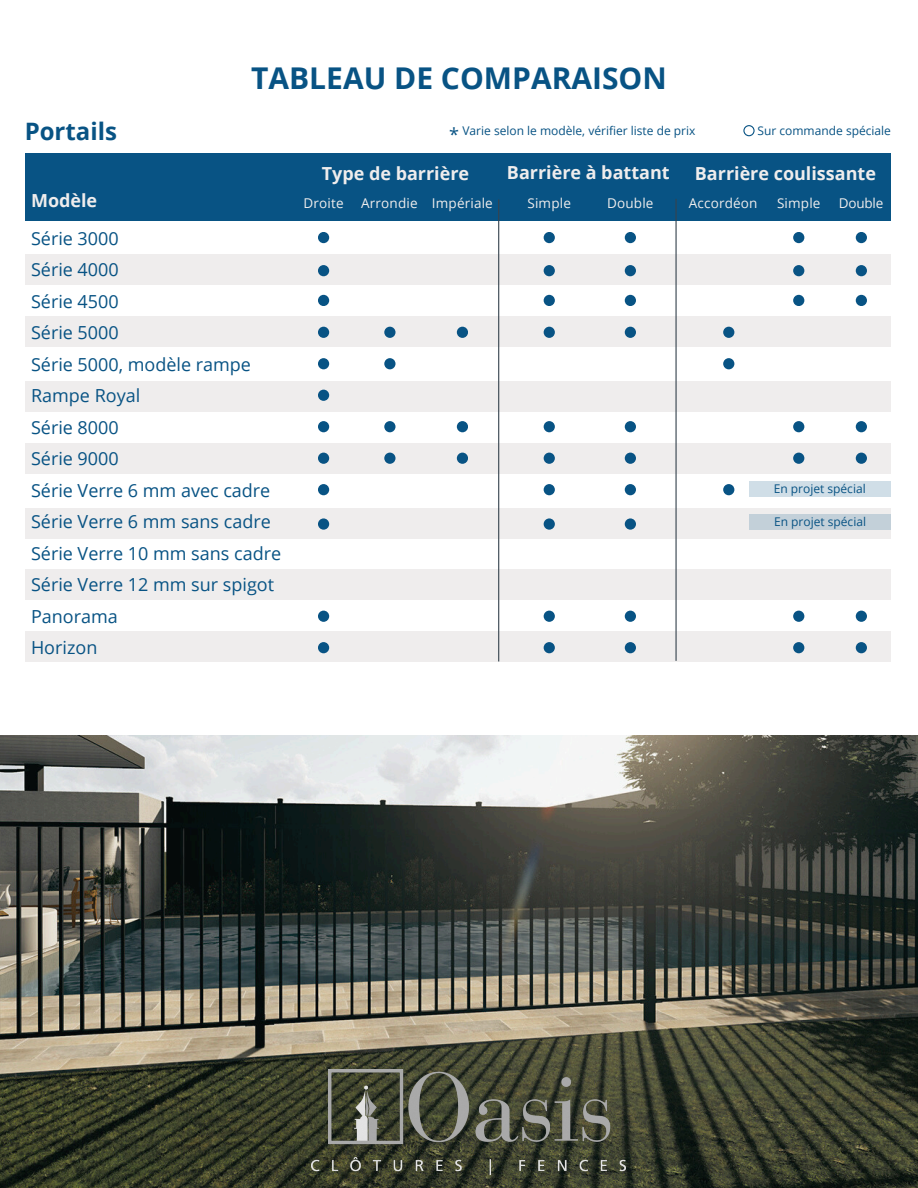
<style>
.page{position:relative;width:918px;height:1188px;background:#fff}
.page>*{position:absolute;margin:0;border:0;box-sizing:border-box;transform-origin:0 0}
.t1{font:700 30px "Open Sans";color:#085384}
.t2{font:700 24px "Open Sans";color:#085384}
.t3{font:18px/31.5px "Open Sans";color:#085384}
.t4{font:700 18px "Open Sans";color:#efeded}
.t5{font:13.5px "Open Sans";letter-spacing:.01em;color:#efeded}
.t6{font:12px "Open Sans";color:#085384}
</style>
<div class="page">
<div style="left:25px;top:255px;width:866px;height:30px;background:#efeded"></div>
<div style="left:25px;top:316px;width:866px;height:30px;background:#efeded"></div>
<div style="left:25px;top:381px;width:866px;height:31px;background:#efeded"></div>
<div style="left:25px;top:443px;width:866px;height:30px;background:#efeded"></div>
<div style="left:25px;top:508px;width:866px;height:30px;background:#efeded"></div>
<div style="left:25px;top:570px;width:866px;height:30px;background:#efeded"></div>
<div style="left:25px;top:631px;width:866px;height:30px;background:#efeded"></div>
<div style="left:25px;top:153px;width:866px;height:67px;background:#085384"></div>
<div style="left:318px;top:265px;width:11px;height:11px;background:#085384;border-radius:50%"></div>
<div style="left:544px;top:265px;width:11px;height:11px;background:#085384;border-radius:50%"></div>
<div style="left:625px;top:265px;width:11px;height:11px;background:#085384;border-radius:50%"></div>
<div style="left:793px;top:265px;width:11px;height:11px;background:#085384;border-radius:50%"></div>
<div style="left:856px;top:265px;width:11px;height:11px;background:#085384;border-radius:50%"></div>
<div style="left:318px;top:295px;width:11px;height:11px;background:#085384;border-radius:50%"></div>
<div style="left:544px;top:295px;width:11px;height:11px;background:#085384;border-radius:50%"></div>
<div style="left:625px;top:295px;width:11px;height:11px;background:#085384;border-radius:50%"></div>
<div style="left:793px;top:295px;width:11px;height:11px;background:#085384;border-radius:50%"></div>
<div style="left:856px;top:295px;width:11px;height:11px;background:#085384;border-radius:50%"></div>
<div style="left:318px;top:327px;width:11px;height:11px;background:#085384;border-radius:50%"></div>
<div style="left:384px;top:327px;width:12px;height:11px;background:#085384;border-radius:50%"></div>
<div style="left:457px;top:327px;width:11px;height:11px;background:#085384;border-radius:50%"></div>
<div style="left:544px;top:327px;width:11px;height:11px;background:#085384;border-radius:50%"></div>
<div style="left:625px;top:327px;width:11px;height:11px;background:#085384;border-radius:50%"></div>
<div style="left:723px;top:327px;width:11px;height:11px;background:#085384;border-radius:50%"></div>
<div style="left:318px;top:358px;width:11px;height:11px;background:#085384;border-radius:50%"></div>
<div style="left:384px;top:358px;width:12px;height:11px;background:#085384;border-radius:50%"></div>
<div style="left:723px;top:358px;width:11px;height:11px;background:#085384;border-radius:50%"></div>
<div style="left:318px;top:390px;width:11px;height:11px;background:#085384;border-radius:50%"></div>
<div style="left:318px;top:453px;width:11px;height:11px;background:#085384;border-radius:50%"></div>
<div style="left:384px;top:453px;width:12px;height:11px;background:#085384;border-radius:50%"></div>
<div style="left:457px;top:453px;width:11px;height:11px;background:#085384;border-radius:50%"></div>
<div style="left:544px;top:453px;width:11px;height:11px;background:#085384;border-radius:50%"></div>
<div style="left:625px;top:453px;width:11px;height:11px;background:#085384;border-radius:50%"></div>
<div style="left:793px;top:453px;width:11px;height:11px;background:#085384;border-radius:50%"></div>
<div style="left:856px;top:453px;width:11px;height:11px;background:#085384;border-radius:50%"></div>
<div style="left:318px;top:421px;width:11px;height:11px;background:#085384;border-radius:50%"></div>
<div style="left:384px;top:421px;width:12px;height:11px;background:#085384;border-radius:50%"></div>
<div style="left:457px;top:421px;width:11px;height:11px;background:#085384;border-radius:50%"></div>
<div style="left:544px;top:421px;width:11px;height:11px;background:#085384;border-radius:50%"></div>
<div style="left:625px;top:421px;width:11px;height:11px;background:#085384;border-radius:50%"></div>
<div style="left:793px;top:421px;width:11px;height:11px;background:#085384;border-radius:50%"></div>
<div style="left:856px;top:421px;width:11px;height:11px;background:#085384;border-radius:50%"></div>
<div style="left:318px;top:484px;width:11px;height:11px;background:#085384;border-radius:50%"></div>
<div style="left:544px;top:484px;width:11px;height:11px;background:#085384;border-radius:50%"></div>
<div style="left:625px;top:484px;width:11px;height:11px;background:#085384;border-radius:50%"></div>
<div style="left:723px;top:484px;width:11px;height:11px;background:#085384;border-radius:50%"></div>
<div style="left:318px;top:518px;width:11px;height:12px;background:#085384;border-radius:50%"></div>
<div style="left:544px;top:518px;width:11px;height:12px;background:#085384;border-radius:50%"></div>
<div style="left:625px;top:518px;width:11px;height:12px;background:#085384;border-radius:50%"></div>
<div style="left:318px;top:611px;width:11px;height:11px;background:#085384;border-radius:50%"></div>
<div style="left:544px;top:611px;width:11px;height:11px;background:#085384;border-radius:50%"></div>
<div style="left:625px;top:611px;width:11px;height:11px;background:#085384;border-radius:50%"></div>
<div style="left:793px;top:611px;width:11px;height:11px;background:#085384;border-radius:50%"></div>
<div style="left:856px;top:611px;width:11px;height:11px;background:#085384;border-radius:50%"></div>
<div style="left:318px;top:642px;width:11px;height:11px;background:#085384;border-radius:50%"></div>
<div style="left:544px;top:642px;width:11px;height:11px;background:#085384;border-radius:50%"></div>
<div style="left:625px;top:642px;width:11px;height:11px;background:#085384;border-radius:50%"></div>
<div style="left:793px;top:642px;width:11px;height:11px;background:#085384;border-radius:50%"></div>
<div style="left:856px;top:642px;width:11px;height:11px;background:#085384;border-radius:50%"></div>
<div style="left:318px;top:232px;width:11px;height:11px;background:#085384;border-radius:50%"></div>
<div style="left:544px;top:232px;width:11px;height:11px;background:#085384;border-radius:50%"></div>
<div style="left:625px;top:232px;width:11px;height:11px;background:#085384;border-radius:50%"></div>
<div style="left:793px;top:232px;width:11px;height:11px;background:#085384;border-radius:50%"></div>
<div style="left:856px;top:232px;width:11px;height:11px;background:#085384;border-radius:50%"></div>
<svg style="left:743px;top:125px;width:12px;height:11px"></svg>
<div style="left:749px;top:482px;width:142px;height:15px;background:#d0dee7"></div>
<div style="left:749px;top:515px;width:142px;height:15px;background:#c3d0d9"></div>
<img style="left:0;top:736px;width:918px;height:452px">
<img style="left:311px;top:1069px;width:314px;height:106px">
<hr style="left:498px;top:199px;width:1px;height:462px;background:#36434e">
<hr style="left:675px;top:199px;width:2px;height:462px;background:#36434e">
<h3 class="t2" style="left:25px;top:114px;width:94px">Portails</h3>
<p class="t1" style="left:251px;top:57px;width:417px">TABLEAU DE COMPARAISON</p>
<h5 class="t3" style="left:449px;top:119px;width:11px">*</h5>
<h4 class="t6" style="left:462px;top:122px;width:234px">Varie selon le modèle, vérifier liste de prix</h4>
<p class="t4" style="left:507px;top:160px;width:164px">Barrière à battant</p>
<p class="t4" style="left:695px;top:161px;width:183px">Barrière coulissante</p>
<h5 class="t6" style="left:758px;top:122px;width:135px">Sur commande spéciale</h5>
<h3 class="t4" style="left:322px;top:161px;width:149px">Type de barrière</h3>
<h3 class="t4" style="left:31px;top:188px;width:68px">Modèle</h3>
<h3 class="t5" style="left:304px;top:194px;width:42px">Droite</h3>
<p class="t3" style="left:31px;top:222px;width:252px">Série 3000<br>Série 4000<br>Série 4500<br>Série 5000<br>Série 5000, modèle rampe<br>Rampe Royal<br>Série 8000<br>Série 9000<br>Série Verre 6 mm avec cadre<br>Série Verre 6 mm sans cadre<br>Série Verre 10 mm sans cadre<br>Série Verre 12 mm sur spigot<br>Panorama<br>Horizon</p>
<h5 class="t5" style="left:361px;top:194px;width:58px">Arrondie</h5>
<h5 class="t5" style="left:528px;top:194px;width:45px">Simple</h5>
<h5 class="t5" style="left:607px;top:194px;width:48px">Double</h5>
<h5 class="t5" style="left:689px;top:194px;width:70px">Accordéon</h5>
<h5 class="t5" style="left:777px;top:194px;width:45px">Simple</h5>
<h5 class="t5" style="left:839px;top:194px;width:46px">Double</h5>
<p class="t5" style="left:432px;top:194px;width:62px">Impériale</p>
<p class="t6" style="left:774px;top:480px;width:93px">En projet spécial</p>
<p class="t6" style="left:774px;top:513px;width:93px">En projet spécial</p>
</div>
